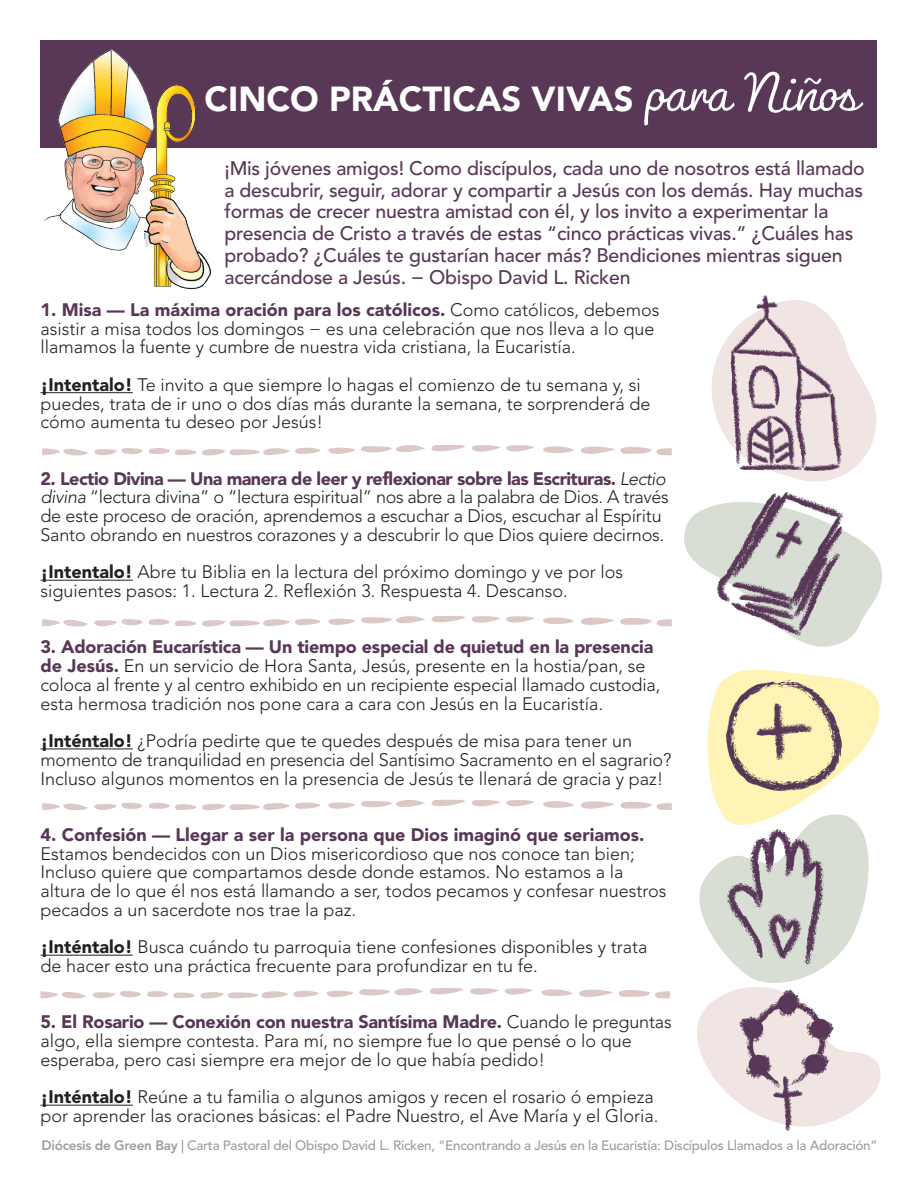
<style>
.page{position:relative;width:918px;height:1188px;background:#fff}
.page>*{position:absolute;margin:0;border:0;box-sizing:border-box;transform-origin:0 0}
.Subheader{font:900 34.5px "Avenir LT Std";color:#fff}
.t1{font:500 19.5px/21.8px "Avenir LT Std";letter-spacing:-.01em;color:#583757}
.t2{font:300 18px/18.8px "Avenir LT Std";color:#231f20}
.t3{font:500 13.5px "Avenir LT Std";letter-spacing:-.02em;color:#9b9da0}
.s1{font-family:"Pacifico";font-weight:300;font-size:66px}
.s2{font-weight:900;color:#583757}
.s3{font-weight:900}
.s4{font-style:italic}
.s5{font-weight:800}
</style>
<div class="page">
<div style="left:40px;top:40px;width:838px;height:108px;background:#583757"></div>
<img style="left:44px;top:49px;width:167px;height:241px">
<hr style="left:40px;top:392px;width:93px;height:1px;background:#231f20">
<hr style="left:40px;top:580px;width:93px;height:1px;background:#231f20">
<hr style="left:40px;top:748px;width:93px;height:1px;background:#231f20">
<hr style="left:40px;top:955px;width:93px;height:1px;background:#231f20">
<hr style="left:40px;top:1105px;width:93px;height:1px;background:#231f20">
<svg style="left:684px;top:339px;width:198px;height:308px"></svg>
<img style="left:716px;top:491px;width:135px;height:145px">
<svg style="left:697px;top:669px;width:184px;height:444px"></svg>
<img style="left:727px;top:295px;width:123px;height:175px">
<img style="left:724px;top:678px;width:126px;height:115px">
<img style="left:724px;top:824px;width:118px;height:155px">
<img style="left:738px;top:990px;width:112px;height:140px">
<svg style="left:42px;top:616px;width:630px;height:11px"></svg>
<svg style="left:40px;top:988px;width:630px;height:11px"></svg>
<svg style="left:42px;top:799px;width:630px;height:12px"></svg>
<svg style="left:42px;top:445px;width:630px;height:11px"></svg>
<p class="Subheader" style="left:205px;top:78px;width:654px">CINCO PRÁCTICAS VIVAS <span class="s1">para Niños</span></p>
<p class="t1" style="left:224px;top:158px;width:642px">¡Mis jóvenes amigos! Como discípulos, cada uno de nosotros está llamado a descubrir, seguir, adorar y compartir a Jesús con los demás. Hay muchas formas de crecer nuestra amistad con él, y los invito a experimentar la presencia de Cristo a través de estas “cinco prácticas vivas.” ¿Cuáles has probado? ¿Cuáles te gustarían hacer más? Bendiciones mientras siguen acercándose a Jesús. − Obispo David L. Ricken</p>
<p class="t2" style="left:40px;top:300px;width:621px"><span class="s2">1. Misa — La máxima oración para los católicos.</span> Como católicos, debemos asistir a misa todos los domingos − es una celebración que nos lleva a lo que llamamos la fuente y cumbre de nuestra vida cristiana, la Eucaristía.</p>
<p class="t2" style="left:40px;top:375px;width:602px"><span class="s3">¡Intentalo!</span> Te invito a que siempre lo hagas el comienzo de tu semana y, si</p>
<p class="t2" style="left:40px;top:394px;width:612px">puedes, trata de ir uno o dos días más durante la semana, te sorprenderá de</p>
<p class="t2" style="left:40px;top:413px;width:284px">cómo aumenta tu deseo por Jesús!</p>
<p class="t2" style="left:40px;top:469px;width:630px"><span class="s2">2. Lectio Divina — Una manera de leer y reflexionar sobre las Escrituras.</span> <span class="s4">Lectio divina</span> “lectura divina” o “lectura espiritual” nos abre a la palabra de Dios. A través de este proceso de oración, aprendemos a escuchar a Dios, escuchar al Espíritu Santo obrando en nuestros corazones y a descubrir lo que Dios quiere decirnos.</p>
<p class="t2" style="left:40px;top:563px;width:584px"><span class="s3">¡Intentalo!</span> Abre tu Biblia en la lectura del próximo domingo y ve por los</p>
<p class="t2" style="left:40px;top:582px;width:529px">siguientes pasos: 1. Lectura 2. Reflexión 3. Respuesta 4. Descanso.</p>
<p class="t2" style="left:40px;top:638px;width:621px"><span class="s2">3. Adoración Eucarística — Un tiempo especial de quietud en la presencia de Jesús.</span> En un servicio de Hora Santa, Jesús, presente en la hostia/pan, se coloca al frente y al centro exhibido en un recipiente especial llamado custodia, esta hermosa tradición nos pone cara a cara con Jesús en la Eucaristía.</p>
<p class="t2" style="left:40px;top:732px;width:632px"><span class="s3">¡Inténtalo!</span> ¿Podría pedirte que te quedes después de misa para tener un momento de tranquilidad en presencia del Santísimo Sacramento en el sagrario?<br>Incluso algunos momentos en la presencia de Jesús te llenará de gracia y paz!</p>
<p class="t2" style="left:40px;top:825px;width:628px"><span class="s2">4. Confesión — Llegar a ser la persona que Dios imaginó que seriamos.<br></span>Estamos bendecidos con un Dios misericordioso que nos conoce tan bien; Incluso quiere que compartamos desde donde estamos. No estamos a la altura de lo que él nos está llamando a ser, todos pecamos y confesar nuestros pecados a un sacerdote nos trae la paz.</p>
<p class="t2" style="left:40px;top:938px;width:608px"><span class="s3">¡Inténtalo!</span> Busca cuándo tu parroquia tiene confesiones disponibles y trata de hacer esto una práctica frecuente para profundizar en tu fe.</p>
<p class="t2" style="left:40px;top:1013px;width:633px"><span class="s2">5. El Rosario — Conexión con nuestra Santísima Madre.</span> Cuando le preguntas algo, ella siempre contesta. Para mí, no siempre fue lo que pensé o lo que esperaba, pero casi siempre era mejor de lo que había pedido!</p>
<p class="t2" style="left:40px;top:1088px;width:620px"><span class="s3">¡Inténtalo!</span> Reúne a tu familia o algunos amigos y recen el rosario ó empieza por aprender las oraciones básicas: el Padre Nuestro, el Ave María y el Gloria.</p>
<p class="t3" style="left:42px;top:1138px;width:837px"><span class="s5">Diócesis de Green Bay</span> | Carta Pastoral del Obispo David L. Ricken, “Encontrando a Jesús en la Eucaristía: Discípulos Llamados a la Adoración”</p>
</div>
